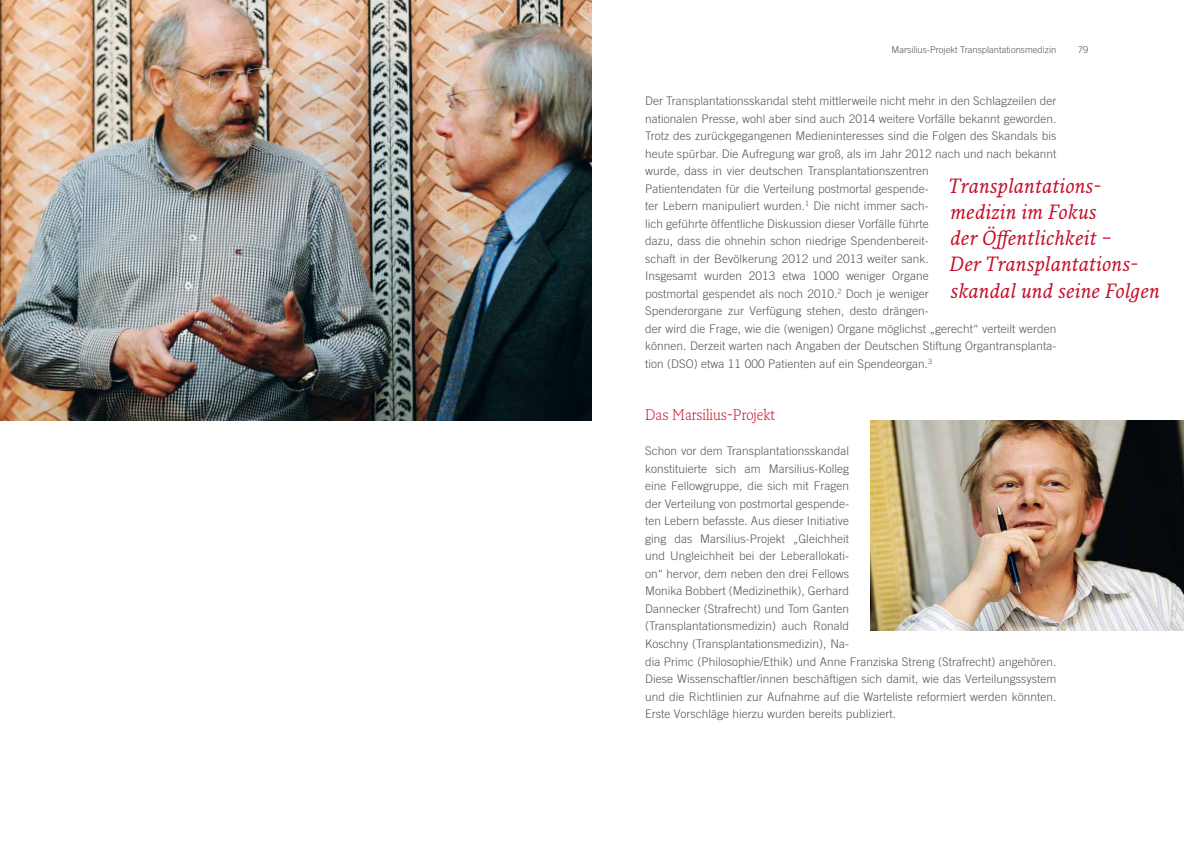
<style>
.page{position:relative;width:1184px;height:851px;background:#fff}
.page>*{position:absolute;margin:0;border:0;box-sizing:border-box;transform-origin:0 0}
.t1{font:italic 20px/26.2px "Fresco Pro";color:#c50c29}
.t2{font:300 15px "Fresco Pro";color:#c50c29}
.t3{font:300 11.88px/17.5px "Trade Gothic LT Pro";letter-spacing:.005em;color:#58585a}
.t4{font:300 9.38px "Trade Gothic LT Pro";color:#58585a}
</style>
<div class="page">
<img style="left:0;top:0;width:592px;height:420px">
<img style="left:870px;top:420px;width:313px;height:210px">
<p class="t4" style="left:891px;top:44px;width:166px">Marsilius-Projekt Transplantationsmedizin</p>
<p class="t4" style="left:1077px;top:44px;width:12px">79</p>
<p class="t3" style="left:645px;top:92px;width:413px">Der Transplantationsskandal steht mittlerweile nicht mehr in den Schlagzeilen der nationalen Presse, wohl aber sind auch 2014 weitere Vorfälle bekannt geworden.<br>Trotz des zurückgegangenen Medieninteresses sind die Folgen des Skandals bis heute spürbar. Die Aufregung war groß, als im Jahr 2012 nach und nach bekannt wurde, dass in vier deutschen Transplantationszentren<br>Patientendaten für die Verteilung postmortal gespende-<br>ter Lebern manipuliert wurden.<sup>1</sup> Die nicht immer sach-<br>lich geführte öffentliche Diskussion dieser Vorfälle führte<br>dazu, dass die ohnehin schon niedrige Spendenbereit-<br>schaft in der Bevölkerung 2012 und 2013 weiter sank.<br>I nsgesamt wurden 2013 etwa 1000 weniger Organe<br>postmortal gespendet als noch 2010.<sup>2</sup> Doch je weniger<br>Spenderorgane zur Verfügung stehen, desto drängen-<br>der wird die Frage, wie die (wenigen) Organe möglichst „gerecht“ verteilt werden können. Derzeit warten nach Angaben der Deutschen Stiftung Organtransplanta&shy;tion (DSO) etwa 11 000 Patienten auf ein Spendeorgan.<sup>3</sup></p>
<p class="t2" style="left:645px;top:405px;width:131px">Das Marsilius-Projekt</p>
<p class="t3" style="left:645px;top:442px;width:413px">Schon vor dem Transplantationsskandal<br>konstituierte sich am Marsilius-Kolleg<br>eine Fellowgruppe, die sich mit Fragen<br>der Verteilung von postmortal gespende-<br>ten Lebern befasste. Aus dieser I nitiative<br>ging das Marsilius-Projekt „Gleichheit<br>und U ngleichheit bei der Leberallokati-<br>on“ hervor, dem neben den drei Fellows<br>Monika Bobbert (Medizinethik), Gerhard<br>Dannecker (Strafrecht) und Tom Ganten<br>(Transplantationsmedizin) auch Ronald<br>Koschny (Transplantationsmedizin), Na-<br>dia Primc (Philosophie/Ethik) und Anne Franziska Streng (Strafrecht) angehören.<br>Diese Wissenschaftler/innen beschäftigen sich damit, wie das Verteilungssystem und die Richtlinien zur Aufnahme auf die Warteliste reformiert werden könnten.<br>Erste Vorschläge hierzu wurden bereits publiziert.</p>
<h1 class="t1" style="left:949px;top:172px;width:212px">Transplantations&shy;medizin im Fokus<br>der Öffentlichkeit –<br>Der Transplantations&shy;skandal und seine Folgen</h1>
</div>
